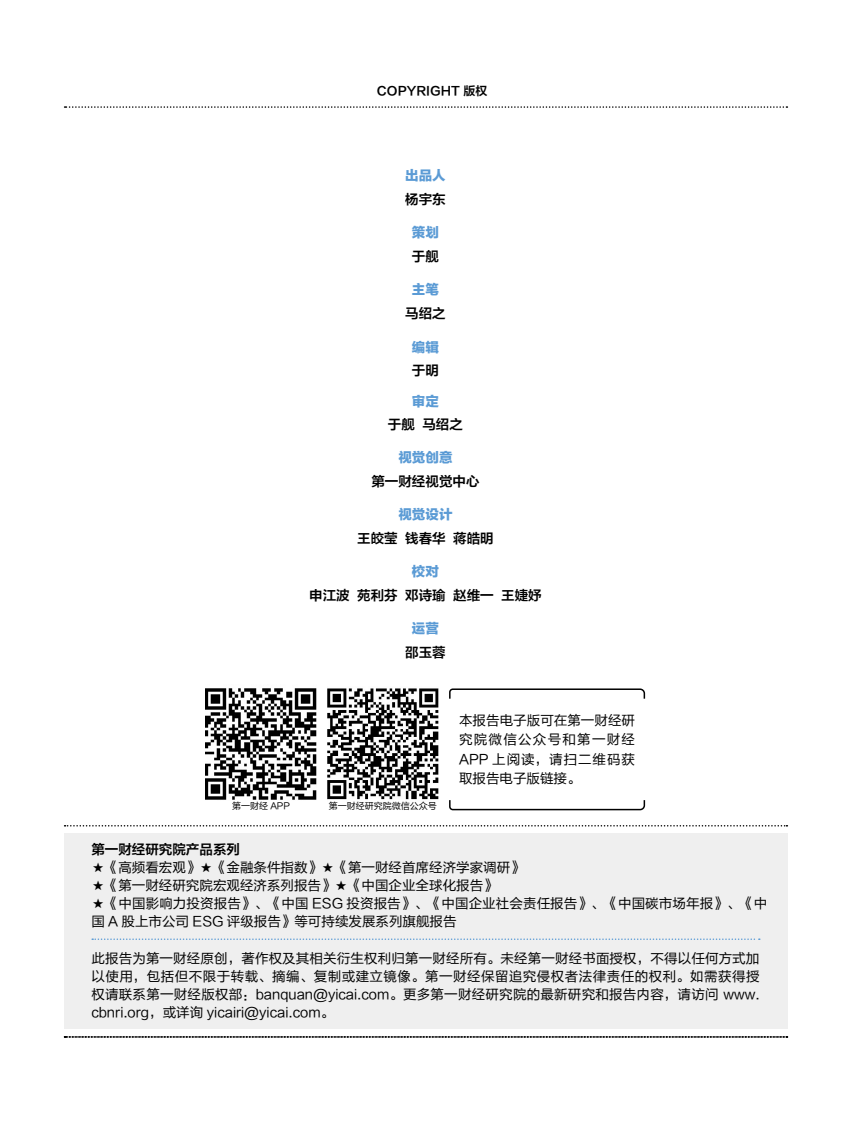
<style>
.page{position:relative;width:851px;height:1127px;background:#fff}
.page>*{position:absolute;margin:0;border:0;box-sizing:border-box;transform-origin:0 0}
.t1{font:13.5px/18px "FZLTHK GBK1 0";color:#000;text-align:justify}
.t2{font:13.5px "FZLTZCHK DYCJ GBK1 0";color:#000}
.t3{font:13.5px "FZLTTHJW GB1 0";color:#5b9bd5}
.t4{font:12px "FZLTZCHK DYCJ GBK1 0";color:#000}
.t5{font:9px "FZLTHK GBK1 0";color:#000}
</style>
<div class="page">
<svg style="left:65px;top:106px;width:722px;height:2px"></svg>
<div style="left:64px;top:833px;width:723px;height:196px;background:#efefef"></div>
<svg style="left:65px;top:825px;width:722px;height:1px"></svg>
<svg style="left:92px;top:938px;width:667px;height:2px"></svg>
<svg style="left:65px;top:1036px;width:722px;height:1px"></svg>
<svg style="left:449px;top:688px;width:196px;height:11px"></svg>
<svg style="left:449px;top:800px;width:196px;height:11px"></svg>
<img style="left:206px;top:688px;width:110px;height:112px">
<img style="left:328px;top:688px;width:110px;height:112px">
<p class="t4" style="left:377px;top:85px;width:112px">COPYRIGHT 版权</p>
<p class="t3" style="left:405px;top:168px;width:42px">出品人</p>
<p class="t2" style="left:405px;top:192px;width:42px">杨宇东</p>
<p class="t3" style="left:412px;top:225px;width:28px">策划</p>
<p class="t2" style="left:412px;top:249px;width:28px">于舰</p>
<p class="t3" style="left:412px;top:282px;width:28px">主笔</p>
<p class="t2" style="left:405px;top:306px;width:42px">马绍之</p>
<p class="t3" style="left:412px;top:340px;width:28px">编辑</p>
<p class="t2" style="left:412px;top:363px;width:28px">于明</p>
<p class="t3" style="left:412px;top:393px;width:28px">审定</p>
<p class="t2" style="left:388px;top:417px;width:76px">于舰 马绍之</p>
<p class="t3" style="left:398px;top:450px;width:55px">视觉创意</p>
<p class="t2" style="left:371px;top:474px;width:109px">第一财经视觉中心</p>
<p class="t3" style="left:398px;top:507px;width:55px">视觉设计</p>
<p class="t2" style="left:357px;top:531px;width:138px">王皎莹 钱春华 蒋皓明</p>
<p class="t3" style="left:412px;top:564px;width:28px">校对</p>
<p class="t2" style="left:309px;top:588px;width:234px">申江波 苑利芬 邓诗瑜 赵维一 王婕妤</p>
<p class="t3" style="left:412px;top:621px;width:28px">运营</p>
<p class="t2" style="left:405px;top:645px;width:42px">邵玉蓉</p>
<p class="t5" style="left:232px;top:801px;width:59px">第一财经 APP</p>
<p class="t5" style="left:329px;top:801px;width:110px">第一财经研究院微信公众号</p>
<p class="t1" style="left:459px;top:711px;width:177px;line-height:19.5px">本报告电子版可在第一财经研究院微信公众号和第一财经APP 上阅读，请扫二维码获取报告电子版链接。</p>
<p class="t2" style="left:91px;top:842px;width:150px">第一财经研究院产品系列</p>
<p class="t1" style="left:91px;top:859px;width:433px">★《高频看宏观》★《金融条件指数》★《第一财经首席经济学家调研》</p>
<p class="t1" style="left:91px;top:877px;width:406px">★《第一财经研究院宏观经济系列报告》★《中国企业全球化报告》</p>
<p class="t1" style="left:91px;top:895px;width:677px">★《中国影响力投资报告》、《中国 ESG 投资报告》、《中国企业社会责任报告》、《中国碳市场年报》、《中国 A 股上市公司 ESG 评级报告》等可持续发展系列旗舰报告</p>
<p class="t1" style="left:91px;top:949px;width:669px">此报告为第一财经原创，著作权及其相关衍生权利归第一财经所有。未经第一财经书面授权，不得以任何方式加以使用，包括但不限于转载、摘编、复制或建立镜像。第一财经保留追究侵权者法律责任的权利。如需获得授权请联系第一财经版权部：banquan@yicai.com。更多第一财经研究院的最新研究和报告内容，请访问 www. cbnri.org，或详询 yicairi@yicai.com。</p>
</div>
